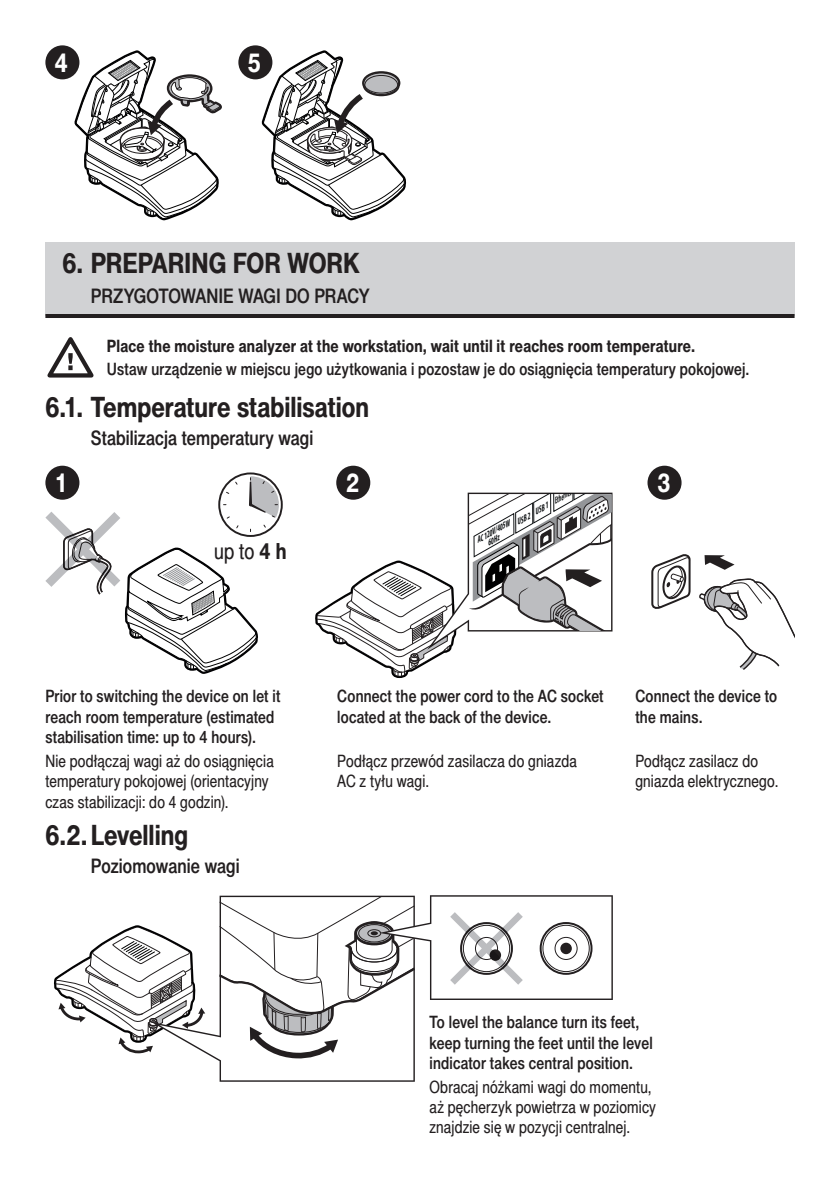
<style>
.page{position:relative;width:840px;height:1191px;background:#fff}
.page>*{position:absolute;margin:0;border:0;box-sizing:border-box;transform-origin:0 0}
.Nagłówek_2{font:700 28px "Switzer Cnd EFN";color:#231f20}
.Nagłówek{font:700 28px "Switzer Cnd EFN";color:#231f20}
.t1{font:700 26px "Switzer Cnd EFN";color:#fff}
.t2{font:22.2px "Switzer Cnd EFN";color:#231f20}
.Nagłówek_2-2{font:20px "Switzer Cnd EFN Medium";letter-spacing:.005em;color:#231f20}
.Nagłówek-2{font:20px "Switzer Cnd EFN Medium";letter-spacing:-.01em;color:#231f20}
.Treść_2{font:17px/20.4px "Switzer Cnd EFN Medium";letter-spacing:.01em;color:#231f20}
.treść_2{font:17px/20.4px "Switzer Cnd EFN";letter-spacing:.01em;color:#231f20}
.Treść_Bold{font:17px "Switzer Cnd EFN Medium";letter-spacing:.01em;color:#231f20}
.Treść_Bold-2{font:700 17px "Switzer Cnd EFN";letter-spacing:.015em;color:#231f20}
.t3{font:italic 700 condensed 8.8px/7.8px "Myriad Pro";color:#111416;scale:.85 1}
.t4{font:italic 700 condensed 8.8px "Myriad Pro";color:#111416;scale:.7 1}
.s1{font-weight:700}
</style>
<div class="page">
<div style="left:45px;top:45px;width:34px;height:34px;background:#231f20;border-radius:50%"></div>
<div style="left:238px;top:45px;width:34px;height:34px;background:#231f20;border-radius:50%"></div>
<svg style="left:74px;top:50px;width:148px;height:170px"></svg>
<svg style="left:261px;top:50px;width:145px;height:170px"></svg>
<svg style="left:47px;top:337px;width:47px;height:41px"></svg>
<div style="left:45px;top:466px;width:34px;height:34px;background:#231f20;border-radius:50%"></div>
<div style="left:336px;top:466px;width:34px;height:34px;background:#231f20;border-radius:50%"></div>
<div style="left:647px;top:466px;width:34px;height:34px;background:#231f20;border-radius:50%"></div>
<svg style="left:54px;top:925px;width:97px;height:129px"></svg>
<svg style="left:151px;top:930px;width:66px;height:130px"></svg>
<svg style="left:217px;top:895px;width:395px;height:186px"></svg>
<div style="left:218px;top:472px;width:64px;height:65px;border:2px solid #231f20;border-radius:50%"></div>
<svg style="left:45px;top:476px;width:234px;height:198px"></svg>
<svg style="left:315px;top:492px;width:297px;height:186px"></svg>
<svg style="left:704px;top:555px;width:30px;height:15px"></svg>
<svg style="left:651px;top:554px;width:40px;height:55px"></svg>
<svg style="left:699px;top:578px;width:95px;height:92px"></svg>
<div style="left:45px;top:242px;width:749px;height:74px;background:#d1d2d4"></div>
<hr style="left:45px;top:314px;width:749px;height:4px;background:#231f20">
<p class="t1" style="left:55px;top:47px;width:15px">4</p>
<p class="t1" style="left:248px;top:47px;width:15px">5</p>
<p class="Nagłówek" style="left:62px;top:247px;width:298px">6. PREPARING FOR WORK</p>
<p class="Nagłówek-2" style="left:91px;top:284px;width:280px">PRZYGOTOWANIE WAGI DO PRACY</p>
<p class="Treść_Bold-2" style="left:107px;top:335px;width:589px">Place the moisture analyzer at the workstation, wait until it reaches room temperature.</p>
<p class="Treść_Bold" style="left:107px;top:359px;width:643px">Ustaw urządzenie w miejscu jego użytkowania i pozostaw je do osiągnięcia temperatury pokojowej.</p>
<p class="Nagłówek_2" style="left:45px;top:390px;width:325px">6.1. Temperature stabilisation</p>
<p class="Nagłówek_2-2" style="left:91px;top:426px;width:224px">Stabilizacja temperatury wagi</p>
<p class="t1" style="left:55px;top:467px;width:15px">1</p>
<p class="t1" style="left:346px;top:467px;width:15px">2</p>
<p class="t1" style="left:657px;top:467px;width:15px">3</p>
<p class="t4" style="left:550px;top:497px;width:29px;rotate:-30deg">Ethernet</p>
<p class="t3" style="left:532px;top:509px;width:19px;rotate:-30deg">USB 1</p>
<p class="t3" style="left:514px;top:519px;width:19px;rotate:-30deg">USB 2</p>
<p class="t3" style="left:481px;top:533px;width:36px;text-indent:-8px;rotate:-30deg">AC 120V/405W<br>60Hz</p>
<p class="t2" style="left:214px;top:538px;width:74px">up to <span class="s1">4 h</span></p>
<p class="Treść_2" style="left:45px;top:686px;width:236px">Prior to switching the device on let it reach room temperature (estimated stabilisation time: up to 4 hours).</p>
<p class="Treść_2" style="left:337px;top:686px;width:268px">Connect the power cord to the AC socket located at the back of the device.</p>
<p class="Treść_2" style="left:635px;top:686px;width:143px">Connect the device to the mains.</p>
<p class="treść_2" style="left:45px;top:750px;width:230px">Nie podłączaj wagi aż do osiągnięcia</p>
<p class="treść_2" style="left:45px;top:770px;width:225px">temperatury pokojowej (orientacyjny</p>
<p class="treść_2" style="left:45px;top:791px;width:185px">czas stabilizacji: do 4 godzin).</p>
<p class="Nagłówek_2" style="left:45px;top:818px;width:144px">6.2.Levelling</p>
<p class="Nagłówek_2-2" style="left:91px;top:853px;width:150px">Poziomowanie wagi</p>
<p class="treść_2" style="left:337px;top:750px;width:241px">Podłącz przewód zasilacza do gniazda</p>
<p class="treść_2" style="left:337px;top:770px;width:93px">AC z tyłu wagi.</p>
<p class="treść_2" style="left:635px;top:750px;width:124px">Podłącz zasilacz do</p>
<p class="treść_2" style="left:635px;top:770px;width:145px">gniazda elektrycznego.</p>
<p class="Treść_2" style="left:429px;top:1011px;width:225px">To level the balance turn its feet, keep turning the feet until the level indicator takes central position.</p>
<p class="treść_2" style="left:429px;top:1076px;width:228px">Obracaj nóżkami wagi do momentu, aż pęcherzyk powietrza w poziomicy znajdzie się w pozycji centralnej.</p>
</div>
